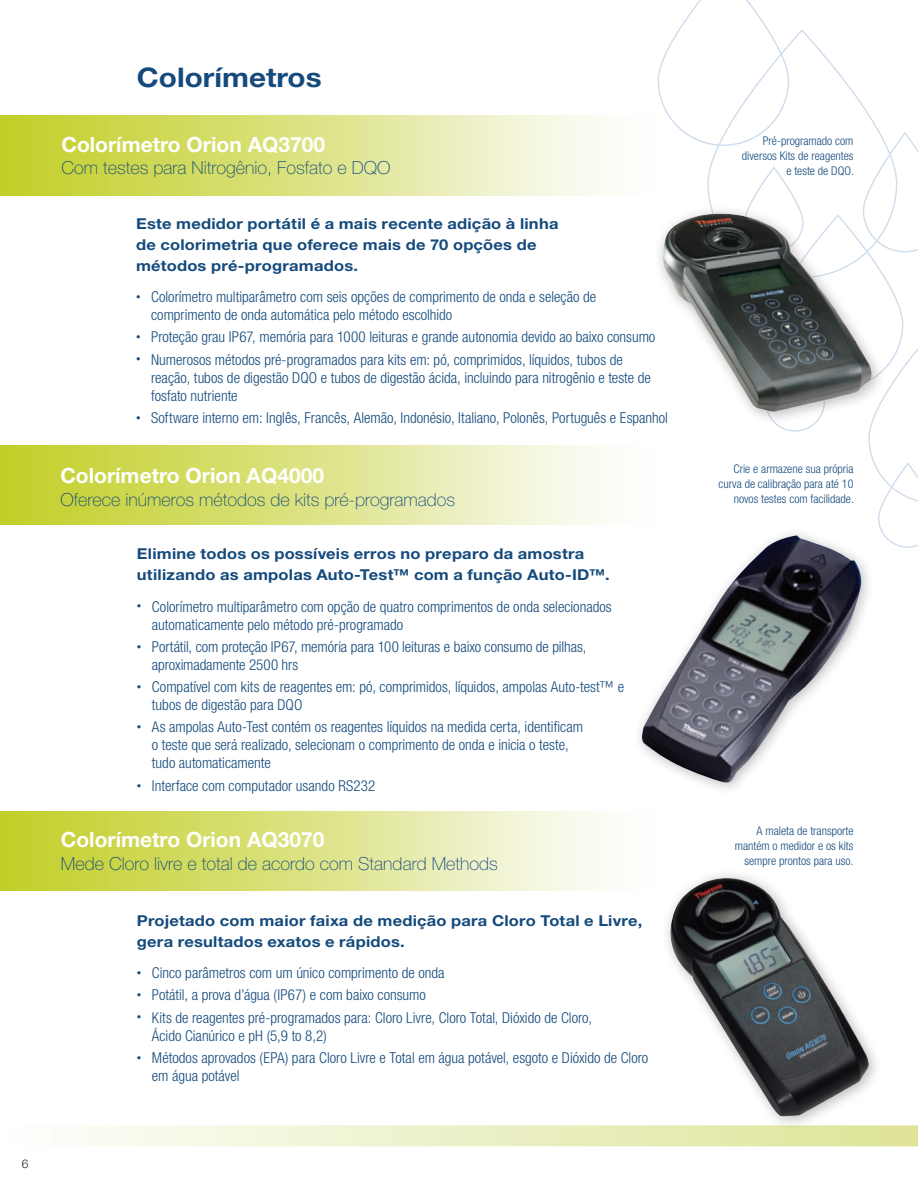
<style>
.page{position:relative;width:918px;height:1188px;background:#fff}
.page>*{position:absolute;margin:0;border:0;box-sizing:border-box;transform-origin:0 0}
.t1{font:700 27px "Helvetica Neue LT Std";color:#144a7c;scale:1.1 1}
.t2{font:700 21px "Helvetica Neue LT Std";color:#fff}
.t3{font:100 18px "Helvetica Neue LT Std";color:#144a7c}
.t4{font:300 condensed 15px/18px "Helvetica Neue LT Std";color:#144a7c}
.t5{font:700 15px/21px "Helvetica Neue LT Std";letter-spacing:.015em;color:#144a7c;scale:1.1 1}
.t6{font:300 condensed 12px/15px "Helvetica Neue LT Std";color:#144a7c;text-align:right}
.t7{font:300 12px "Helvetica Neue LT Std";color:#231f20}
.s1{font-size:9px}
</style>
<div class="page">
<svg style="left:0;top:811px;width:605px;height:80px;background:#dde388"></svg>
<svg style="left:0;top:445px;width:605px;height:80px;background:#dde388"></svg>
<svg style="left:0;top:115px;width:605px;height:80px;background:#dde388"></svg>
<svg style="left:658px;top:0;width:260px;height:548px"></svg>
<img style="left:670px;top:878px;width:199px;height:239px">
<div style="left:653px;top:204px;width:233px;height:222px;background:#231f20;opacity:.3"></div>
<img style="left:663px;top:214px;width:209px;height:198px">
<div style="left:632px;top:526px;width:243px;height:271px;background:#fff"></div>
<img style="left:639px;top:535px;width:224px;height:248px">
<div style="left:0;top:1125px;width:918px;height:21px;background:linear-gradient(to right,#fdfefd,#dee396)"></div>
<p class="t7" style="left:22px;top:1156px;width:8px">6</p>
<p class="t1" style="left:137px;top:60px;width:169px">Colorímetros</p>
<p class="t2" style="left:61px;top:131px;width:265px">Colorímetro Orion AQ3700</p>
<p class="t3" style="left:61px;top:157px;width:330px">Com testes para Nitrogênio, Fosfato e DQO</p>
<p class="t5" style="left:136px;top:212px;width:386px">Este medidor portátil é a mais recente adição à linha de colorimetria que oferece mais de 70 opções de métodos pré-programados.</p>
<p class="t4" style="left:151px;top:287px;width:447px;text-indent:-15px"><span class="s1">•</span> Colorímetro multiparâmetro com seis opções de comprimento de onda e seleção de comprimento de onda automática pelo método escolhido</p>
<p class="t4" style="left:136px;top:328px;width:521px"><span class="s1">•</span> Proteção grau IP67, memória para 1000 leituras e grande autonomia devido ao baixo consumo</p>
<p class="t4" style="left:151px;top:350px;width:501px;text-indent:-15px"><span class="s1">•</span> Numerosos métodos pré-programados para kits em: pó, comprimidos, líquidos, tubos de reação, tubos de digestão DQO e tubos de digestão ácida, incluindo para nitrogênio e teste de fosfato nutriente</p>
<p class="t4" style="left:136px;top:408px;width:533px"><span class="s1">•</span> Software interno em: Inglês, Francês, Alemão, Indonésio, Italiano, Polonês, Português e Espanhol</p>
<p class="t2" style="left:60px;top:463px;width:265px">Colorímetro Orion AQ4000</p>
<p class="t3" style="left:60px;top:489px;width:396px">Oferece inúmeros métodos de kits pré-programados</p>
<p class="t5" style="left:137px;top:543px;width:431px">Elimine todos os possíveis erros no preparo da amostra utilizando as ampolas Auto-Test™ com a função Auto-ID™.</p>
<p class="t4" style="left:152px;top:597px;width:461px;text-indent:-15px"><span class="s1">•</span> Colorímetro multiparâmetro com opção de quatro comprimentos de onda selecionados automaticamente pelo método pré-programado</p>
<p class="t4" style="left:152px;top:637px;width:436px;text-indent:-15px"><span class="s1">•</span> Portátil, com proteção IP67, memória para 100 leituras e baixo consumo de pilhas, aproximadamente 2500 hrs</p>
<p class="t4" style="left:152px;top:678px;width:474px;text-indent:-15px"><span class="s1">•</span> Compatível com kits de reagentes em: pó, comprimidos, líquidos, ampolas Auto-test™ e tubos de digestão para DQO</p>
<p class="t4" style="left:152px;top:718px;width:433px;text-indent:-15px"><span class="s1">•</span> As ampolas Auto-Test contém os reagentes líquidos na medida certa, identificam o teste que será realizado, selecionam o comprimento de onda e inicia o teste, tudo automaticamente</p>
<p class="t4" style="left:137px;top:776px;width:240px"><span class="s1">•</span> Interface com computador usando RS232</p>
<p class="t2" style="left:61px;top:827px;width:265px">Colorímetro Orion AQ3070</p>
<p class="t3" style="left:61px;top:853px;width:439px">Mede Cloro livre e total de acordo com Standard Methods</p>
<p class="t5" style="left:137px;top:909px;width:461px">Projetado com maior faixa de medição para Cloro Total e Livre, gera resultados exatos e rápidos.</p>
<p class="t4" style="left:137px;top:964px;width:309px"><span class="s1">•</span> Cinco parâmetros com um único comprimento de onda</p>
<p class="t4" style="left:137px;top:986px;width:290px"><span class="s1">•</span> Potátil, a prova d’água (IP67) e com baixo consumo</p>
<p class="t4" style="left:152px;top:1008px;width:442px;text-indent:-15px"><span class="s1">•</span> Kits de reagentes pré-programados para: Cloro Livre, Cloro Total, Dióxido de Cloro,<br>Ácido Cianúrico e pH (5,9 to 8,2)</p>
<p class="t4" style="left:152px;top:1048px;width:498px;text-indent:-15px"><span class="s1">•</span> Métodos aprovados (EPA) para Cloro Livre e Total em água potável, esgoto e Dióxido de Cloro em água potável</p>
<p class="t6" style="left:742px;top:133px;width:113px">Pré-programado com diversos Kits de reagentes e teste de DQO.</p>
<p class="t6" style="left:718px;top:461px;width:137px">Crie e armazene sua própria curva de calibração para até 10 novos testes com facilidade.</p>
<p class="t6" style="left:735px;top:823px;width:120px">A maleta de transporte mantém o medidor e os kits sempre prontos para uso.</p>
</div>
